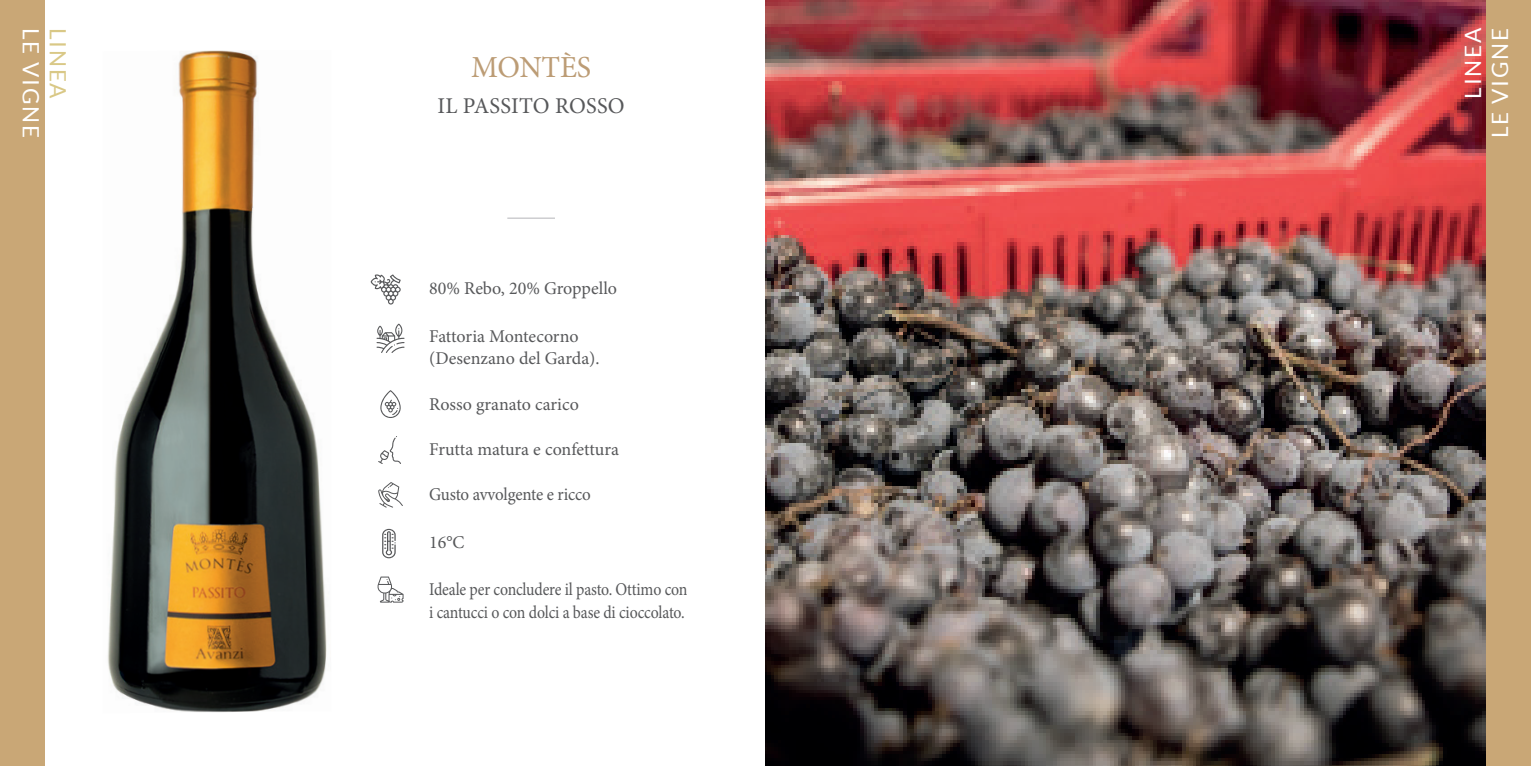
<style>
.page{position:relative;width:1531px;height:766px;background:#fff}
.page>*{position:absolute;margin:0;border:0;box-sizing:border-box;transform-origin:0 0}
.t1{font:30.6px "Minion Pro";letter-spacing:-.01em;color:#bc9c75}
.t2{font:22.5px/27px "Lato";letter-spacing:.075em;color:#fff;text-align:right}
.t3{font:22.5px "Minion Pro";letter-spacing:.01em;color:#57585a}
.t4{font:22.5px "Lato";letter-spacing:.075em;color:#d9c886}
.t5{font:18px/22.5px "Minion Pro";letter-spacing:-.01em;color:#57585a}
.t6{font:18px/22.5px "Minion Pro";letter-spacing:-.01em;color:#57585a;scale:.88 1}
.t7{font:18px "Minion Pro";letter-spacing:-.01em;color:#57585a;scale:.94 1}
</style>
<div class="page">
<div style="left:0;top:0;width:45px;height:765px;background:#c9a776"></div>
<img style="left:107px;top:50px;width:220px;height:662px">
<hr style="left:507px;top:217px;width:48px;height:2px;background:#bcbdc0">
<img style="left:765px;top:0;width:721px;height:765px">
<div style="left:1486px;top:0;width:45px;height:765px;background:#c9a776"></div>
<svg style="left:382px;top:528px;width:14px;height:30px"></svg>
<svg style="left:380px;top:390px;width:21px;height:28px"></svg>
<svg style="left:378px;top:436px;width:23px;height:28px"></svg>
<svg style="left:378px;top:482px;width:25px;height:25px"></svg>
<svg style="left:377px;top:576px;width:26px;height:26px"></svg>
<svg style="left:371px;top:274px;width:30px;height:30px"></svg>
<svg style="left:376px;top:323px;width:28px;height:30px"></svg>
<p class="t2" style="left:45px;top:28px;width:111px;rotate:90deg">LE VIGNE</p>
<p class="t4" style="left:70px;top:28px;width:72px;rotate:90deg">LINEA</p>
<p class="t2" style="left:1459px;top:138px;width:111px;rotate:-90deg">LINEA<br>LE VIGNE</p>
<h1 class="t1" style="left:471px;top:47px;width:122px">MONTÈS</h1>
<p class="t3" style="left:437px;top:91px;width:189px">IL PASSITO ROSSO</p>
<p class="t5" style="left:429px;top:277px;width:189px">80% Rebo, 20% Groppello</p>
<p class="t5" style="left:429px;top:325px;width:172px">Fattoria Montecorno (Desenzano del Garda).</p>
<p class="t5" style="left:429px;top:392px;width:151px">Rosso granato carico</p>
<p class="t5" style="left:429px;top:437px;width:191px">Frutta matura e confettura</p>
<p class="t7" style="left:429px;top:481px;width:174px">Gusto avvolgente e ricco</p>
<p class="t5" style="left:429px;top:530px;width:37px">16°C</p>
<p class="t6" style="left:429px;top:578px;width:295px">Ideale per concludere il pasto. Ottimo con i cantucci o con dolci a base di cioccolato.</p>
</div>
